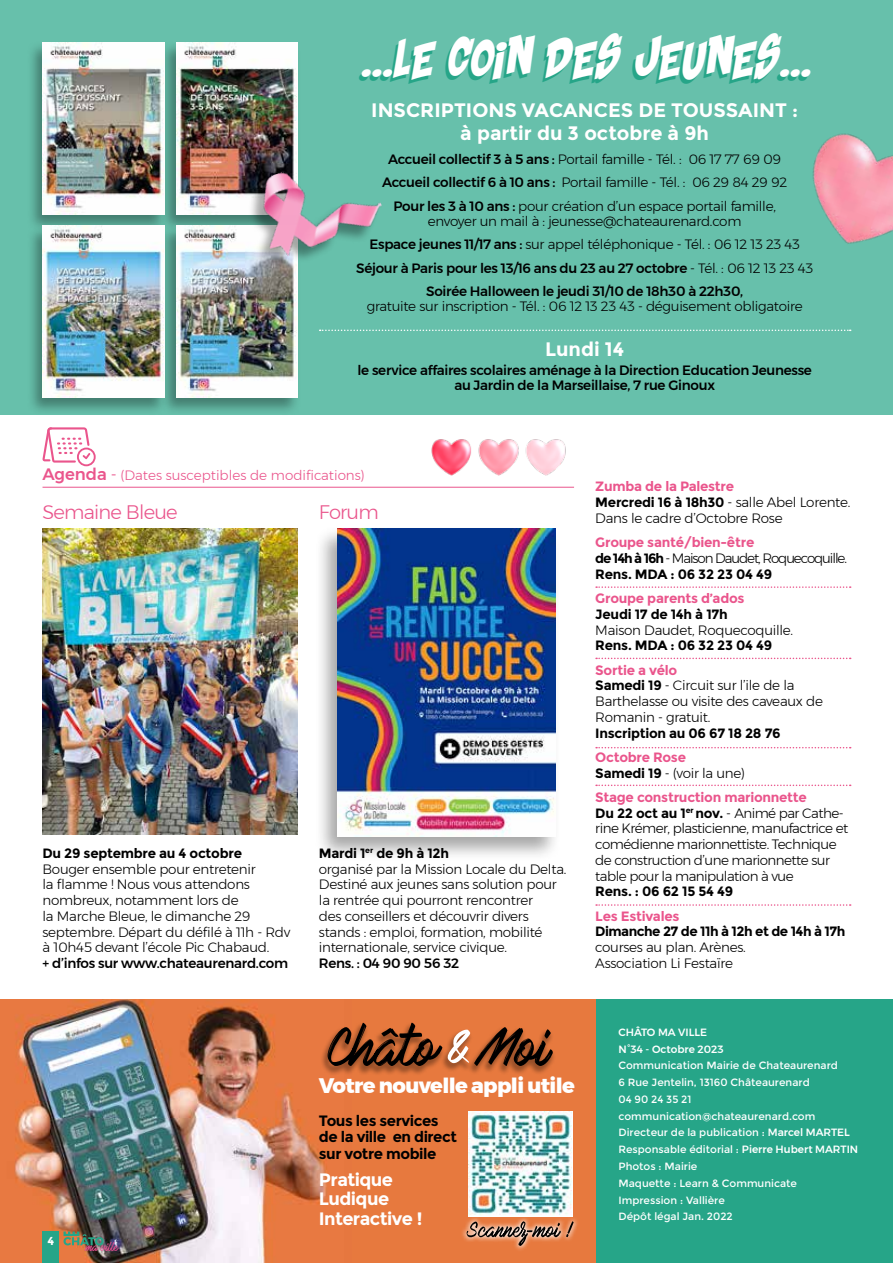
<style>
.page{position:relative;width:893px;height:1263px;background:#fff}
.page>*{position:absolute;margin:0;border:0;box-sizing:border-box;transform-origin:0 0}
.t1{font:56.7px "Hokia";color:#fff}
.t2{font:48px "Shaka Pow";letter-spacing:.02em;color:#fff}
.t3{font:48px "Shaka Pow";color:#26a588}
.t4{font:800 21px "Montserrat";letter-spacing:-.03em;color:#fff}
.t5{font:700 19.5px/23.4px "Montserrat";color:#fff;text-align:center}
.t6{font:300 19.5px "Montserrat";letter-spacing:-.04em;color:#ea558c}
.t7{font:700 18px/19.5px "Montserrat";letter-spacing:-.03em;color:#fff}
.t8{font:700 15px/16.5px "Montserrat";letter-spacing:-.03em;color:#000}
.t9{font:300 13.5px/15.8px "Montserrat";letter-spacing:-.02em;color:#000}
.t10{font:500 13.5px/23.5px "Montserrat";letter-spacing:-.02em;color:#000;text-align:center}
.t11{font:300 13.5px/15.8px "Montserrat";letter-spacing:-.04em;color:#000}
.t12{font:700 13.5px/15.8px "Montserrat";letter-spacing:-.02em;color:#000}
.t13{font:300 13.5px "Montserrat";color:#ea558c}
.t14{font:700 13.5px "Montserrat";letter-spacing:-.02em;color:#ea558c}
.t15{font:700 13.5px "Montserrat";letter-spacing:-.04em;color:#000}
.t16{font:700 11.55px "Montserrat";color:#fff}
.t17{font:10.5px/16.8px "Montserrat";color:#fff}
.t18{font:500 10.5px/16.8px "Montserrat";color:#fff}
.t19{font:10.35px "Mark My Words";color:#e64e8f}
.s1{font-weight:500}
.s2{font-weight:300}
.s3{font-weight:500;font-size:16.5px}
.s4{font-size:16.5px}
.s5{font-weight:700}
.s6{font-weight:700;color:#ea558c}
.s7{color:#ea558c}
</style>
<div class="page">
<div style="left:595px;top:999px;width:298px;height:264px;background:#26a588"></div>
<div style="left:0;top:999px;width:595px;height:264px;background:#e7793e"></div>
<img style="left:14px;top:999px;width:313px;height:264px">
<img style="left:468px;top:1111px;width:104px;height:105px">
<svg style="left:462px;top:1216px;width:116px;height:34px"></svg>
<svg style="left:467px;top:1221px;width:107px;height:25px"></svg>
<div style="left:440px;top:1028px;width:34px;height:45px;background:#000;opacity:.35"></div>
<div style="left:467px;top:1026px;width:89px;height:50px;background:#000;opacity:.35"></div>
<svg style="left:474px;top:1027px;width:79px;height:40px"></svg>
<div style="left:320px;top:1021px;width:126px;height:54px;background:#000;opacity:.35"></div>
<svg style="left:328px;top:1021px;width:115px;height:45px"></svg>
<div style="left:0;top:0;width:893px;height:415px;background:#67c0ab"></div>
<svg style="left:320px;top:330px;width:531px;height:1px"></svg>
<div style="left:160px;top:41px;width:141px;height:192px;background:#000;opacity:.35"></div>
<img style="left:176px;top:43px;width:122px;height:171px">
<div style="left:26px;top:41px;width:142px;height:192px;background:#000;opacity:.35"></div>
<img style="left:43px;top:43px;width:121px;height:171px">
<div style="left:160px;top:224px;width:141px;height:192px;background:#000;opacity:.35"></div>
<img style="left:176px;top:226px;width:122px;height:172px">
<div style="left:315px;top:526px;width:246px;height:336px;background:#000;opacity:.35"></div>
<img style="left:338px;top:528px;width:217px;height:308px">
<div style="left:26px;top:224px;width:142px;height:192px;background:#000;opacity:.35"></div>
<img style="left:43px;top:226px;width:121px;height:172px">
<div style="left:248px;top:174px;width:132px;height:97px;background:#000;opacity:.35"></div>
<img style="left:249px;top:146px;width:133px;height:114px">
<img style="left:812px;top:133px;width:81px;height:111px">
<hr style="left:43px;top:487px;width:531px;height:1px;background:#ea558c">
<svg style="left:42px;top:427px;width:54px;height:39px"></svg>
<img style="left:43px;top:528px;width:255px;height:306px">
<svg style="left:596px;top:586px;width:255px;height:2px"></svg>
<svg style="left:596px;top:658px;width:255px;height:1px"></svg>
<svg style="left:596px;top:747px;width:255px;height:1px"></svg>
<svg style="left:596px;top:784px;width:255px;height:2px"></svg>
<svg style="left:596px;top:904px;width:255px;height:2px"></svg>
<img style="left:431px;top:439px;width:135px;height:37px">
<svg style="left:64px;top:1231px;width:40px;height:14px"></svg>
<div style="left:43px;top:1231px;width:16px;height:32px;background:#26a588"></div>
<h2 class="t2" style="left:362px;top:29px;width:451px">...LE COIN DES JEUNES...</h2>
<h3 class="t5" style="left:371px;top:98px;width:428px">INSCRIPTIONS VACANCES DE TOUSSAINT : à partir du 3 octobre à 9h</h3>
<p class="t9" style="left:382px;top:147px;width:406px;line-height:23.5px;text-align:center"><span class="s1">Accueil collectif 3 à 5 ans :</span> Portail famille - Tél. : 06 17 77 69 09<br><span class="s1">Accueil collectif 6 à 10 ans :</span> Portail famille - Tél. : 06 29 84 29 92<br><span class="s1">Pour les 3 à 10 ans :</span> pour création d’un espace portail famille,</p>
<p class="t10" style="left:356px;top:209px;width:458px"><span class="s2">envoyer un mail à : jeunesse@chateaurenard.com<br></span>Espace jeunes 11/17 ans : <span class="s2">sur appel téléphonique - Tél. : 06 12 13 23 43<br></span>Séjour à Paris pour les 13/16 ans du 23 au 27 octobre <span class="s2">- Tél. : 06 12 13 23 43<br></span>Soirée Halloween le jeudi 31/10 de 18h30 à 22h30,</p>
<p class="t9" style="left:367px;top:298px;width:437px">gratuite sur inscription - Tél. : 06 12 13 23 43 - déguisement obligatoire</p>
<h3 class="t5" style="left:545px;top:338px;width:81px">Lundi 14</h3>
<p class="t10" style="left:357px;top:362px;width:456px;line-height:15px">le service affaires scolaires aménage à la Direction Education Jeunesse au Jardin de la Marseillaise, 7 rue Ginoux</p>
<h2 class="t3" style="left:369px;top:32px;width:11px">.</h2>
<p class="t13" style="left:43px;top:465px;width:324px"><span class="s3">Agenda</span> <span class="s4">-</span> (Dates susceptibles de modifications)</p>
<h3 class="t6" style="left:43px;top:497px;width:137px">Semaine Bleue</h3>
<h3 class="t6" style="left:319px;top:497px;width:61px">Forum</h3>
<p class="t12" style="left:43px;top:845px;width:201px">Du 29 septembre au 4 octobre</p>
<p class="t9" style="left:43px;top:861px;width:249px">Bouger ensemble pour entretenir<br>la flamme ! Nous vous attendons nombreux, notamment lors de<br>la Marche Bleue, le dimanche 29 septembre. Départ du défilé à 11h - Rdv à 10h45 devant l’école Pic Chabaud.</p>
<p class="t10" style="left:43px;top:951px;width:247px">+ d’infos sur www.chateaurenard.com</p>
<p class="t9" style="left:319px;top:845px;width:249px"><span class="s5">Mardi 1</span><sup>er</sup> <span class="s5">de 9h à 12h<br></span>organisé par la Mission Locale du Delta.<br>Destiné aux jeunes sans solution pour la rentrée qui pourront rencontrer<br>des conseillers et découvrir divers stands : emploi, formation, mobilité internationale, service civique.</p>
<p class="t10" style="left:319px;top:951px;width:142px">Rens. : 04 90 90 56 32</p>
<p class="t9" style="left:595px;top:479px;width:257px"><span class="s6">Zumba de la Palestre<br></span><span class="s5">Mercredi 16 à 18h30</span> - salle Abel Lorente.<br>Dans le cadre d’Octobre Rose</p>
<p class="t12" style="left:595px;top:535px;width:253px"><span class="s7">Groupe santé/bien-être<br></span>de 14h à 16h <span class="s2">- Maison Daudet, Roquecoquille.<br></span>Rens. MDA : 06 32 23 04 49</p>
<p class="t14" style="left:595px;top:590px;width:151px">Groupe parents d’ados</p>
<p class="t12" style="left:595px;top:606px;width:134px">Jeudi 17 de 14h à 17h</p>
<p class="t9" style="left:595px;top:622px;width:199px">Maison Daudet, Roquecoquille.</p>
<p class="t12" style="left:595px;top:638px;width:178px">Rens. MDA : 06 32 23 04 49</p>
<p class="t9" style="left:595px;top:662px;width:229px"><span class="s6">Sortie a vélo<br></span><span class="s5">Samedi 19</span> - Circuit sur l’ile de la<br>Barthelasse ou visite des caveaux de<br>Romanin - gratuit.</p>
<p class="t12" style="left:595px;top:725px;width:187px">Inscription au 06 67 18 28 76</p>
<p class="t9" style="left:595px;top:749px;width:151px"><span class="s6">Octobre Rose<br></span><span class="s5">Samedi 19</span> - (voir la une)</p>
<p class="t11" style="left:595px;top:789px;width:255px"><span class="s6">Stage construction marionnette<br></span><span class="s5">Du 22 oct au 1</span><sup>er</sup> <span class="s5">nov.</span> - Animé par Cathe&shy;rine Krémer, plasticienne, manufactrice et comédienne marionnettiste. Technique de construction d’une marionnette sur table pour la manipulation à vue</p>
<p class="t12" style="left:595px;top:884px;width:139px">Rens. : 06 62 15 54 49</p>
<p class="t14" style="left:595px;top:908px;width:86px">Les Estivales</p>
<p class="t15" style="left:595px;top:923px;width:252px">Dimanche 27 de 11h à 12h et de 14h à 17h</p>
<p class="t9" style="left:595px;top:939px;width:152px">courses au plan. Arènes.<br>Association Li Festaïre</p>
<p class="t16" style="left:47px;top:1234px;width:8px">4</p>
<p class="t19" style="left:86px;top:1241px;width:34px">ma ville</p>
<h1 class="t1" style="left:448px;top:1014px;width:20px">&amp;</h1>
<h3 class="t4" style="left:319px;top:1068px;width:258px">Votre nouvelle appli utile</h3>
<p class="t8" style="left:319px;top:1112px;width:140px">Tous les services de la ville en direct sur votre mobile</p>
<h3 class="t7" style="left:319px;top:1170px;width:105px">Pratique<br>Ludique<br>Interactive !</h3>
<p class="t18" style="left:618px;top:1023px;width:107px">CHÂTO MA VILLE<br>N°34 - Octobre 2023</p>
<p class="t17" style="left:618px;top:1057px;width:241px">Communication Mairie de Chateaurenard<br>6 Rue Jentelin, 13160 Châteaurenard<br>04 90 24 35 21 communication@chateaurenard.com<br>Directeur de la publication : <span class="s1">Marcel MARTEL<br></span>Responsable éditorial : <span class="s1">Pierre Hubert MARTIN<br></span>Photos : Mairie<br>Maquette : Learn &amp; Communicate<br>Impression : Vallière<br>Dépôt légal Jan. 2022</p>
</div>
